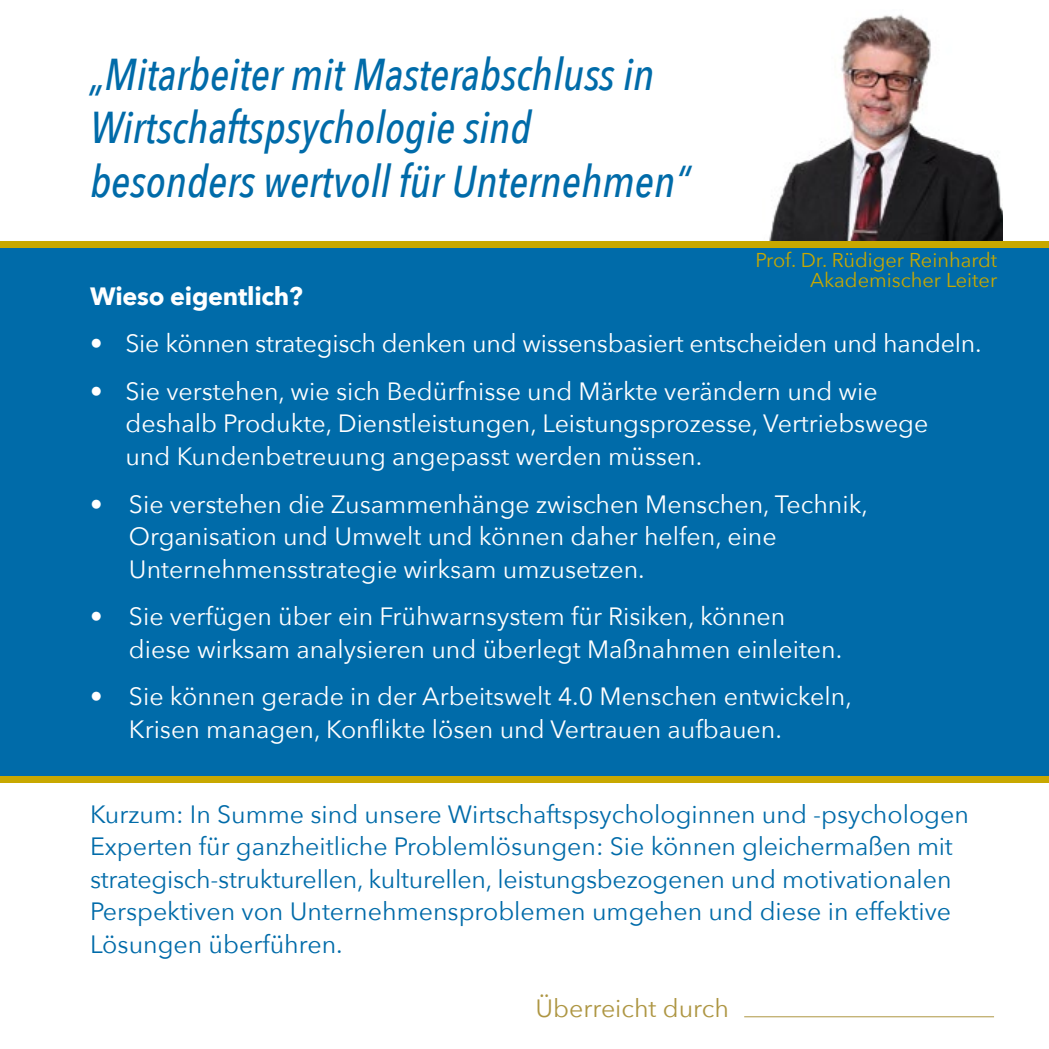
<style>
.page{position:relative;width:1049px;height:1049px;background:#fff}
.page>*{position:absolute;margin:0;border:0;box-sizing:border-box;transform-origin:0 0}
.t1{font:italic 500 44.5px/53.5px "Avenir Next Condensed";color:#006ba9}
.t2{font:25px/32.5px "Avenir Next";color:#fff}
.t3{font:25px/32.5px "Avenir Next";color:#006ba9}
.t4{font:700 25px "Avenir Next";letter-spacing:-.01em;color:#fff}
.t5{font:25px "Avenir Next";color:#ae9643}
.t6{font:20px/20px "Avenir Next";color:#c8a800;text-align:right}
</style>
<div class="page">
<img style="left:769px;top:14px;width:233px;height:227px">
<div style="left:0;top:247px;width:1049px;height:532px;background:#006ba9"></div>
<div style="left:0;top:241px;width:1049px;height:6px;background:#c8a800"></div>
<hr style="left:744px;top:1016px;width:250px;height:1px;background:#ae9643">
<div style="left:0;top:776px;width:1049px;height:6px;background:#c8a800"></div>
<h1 class="t1" style="left:90px;top:47px;width:601px">„Mitarbeiter mit Masterabschluss in<br>Wirtschaftspsychologie sind besonders wertvoll für Unternehmen“</h1>
<p class="t6" style="left:755px;top:250px;width:243px">Prof. Dr. Rüdiger Reinhardt<br>Akademischer Leiter</p>
<p class="t4" style="left:90px;top:275px;width:214px">Wieso eigentlich?</p>
<p class="t2" style="left:90px;top:326px;width:893px">• Sie können strategisch denken und wissensbasiert entscheiden und handeln.</p>
<p class="t2" style="left:125px;top:374px;width:804px;text-indent:-35px">• Sie verstehen, wie sich Bedürfnisse und Märkte verändern und wie deshalb Produkte, Dienstleistungen, Leistungsprozesse, Vertriebswege und Kundenbetreuung angepasst werden müssen.</p>
<p class="t2" style="left:129px;top:486px;width:740px;text-indent:-39px">• Sie verstehen die Zusammenhänge zwischen Menschen, Technik,<br>Organisation und Umwelt und können daher helfen, eine<br>Unternehmensstrategie wirksam umzusetzen.</p>
<p class="t2" style="left:129px;top:599px;width:715px;text-indent:-39px">• Sie verfügen über ein Frühwarnsystem für Risiken, können diese wirksam analysieren und überlegt Maßnahmen einleiten.</p>
<p class="t2" style="left:129px;top:679px;width:724px;text-indent:-39px">• Sie können gerade in der Arbeitswelt 4.0 Menschen entwickeln,<br>Krisen managen, Konflikte lösen und Vertrauen aufbauen.</p>
<p class="t3" style="left:90px;top:796px;width:880px">Kurzum: In Summe sind unsere Wirtschaftspsychologinnen und -psychologen Experten für ganzheitliche Problemlösungen: Sie können gleichermaßen mit strategisch-strukturellen, kulturellen, leistungsbezogenen und motivationalen Perspektiven von Unternehmensproblemen umgehen und diese in effektive Lösungen überführen.</p>
<p class="t5" style="left:535px;top:987px;width:195px">Überreicht durch</p>
</div>
